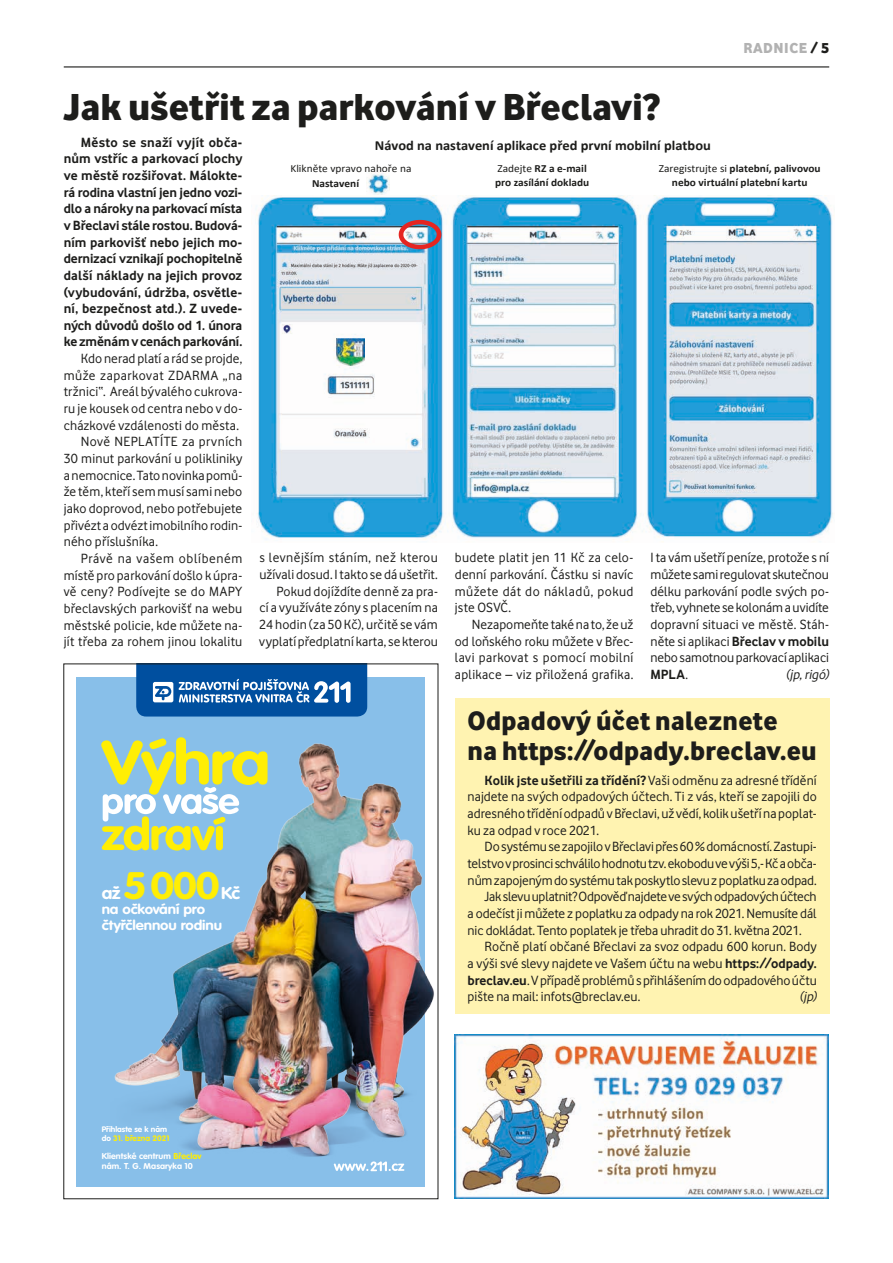
<style>
.page{position:relative;width:893px;height:1263px;background:#fff}
.page>*{position:absolute;margin:0;border:0;box-sizing:border-box;transform-origin:0 0}
.t1{font:39px "Vodafone Ex B";color:#1d1d1b}
.t2{font:700 37.65px "VAG Rounded LT Pro";color:#ffee04;scale:1.1 1}
.t3{font:27.75px/30px "Vodafone Ex B";letter-spacing:.01em;color:#1d1d1b}
.t4{font:700 16.95px "VAG Rounded LT Pro";color:#fff;scale:1.1 1}
.t5{font:15px "Vodafone Ex B";letter-spacing:.04em;color:#b2b2b2}
.t6{font:13.8px/16.6px "Vodafone Rg";letter-spacing:.005em;color:#1d1d1b;text-align:justify}
.t7{font:700 13.8px/16.6px "Vodafone Rg";letter-spacing:-.01em;color:#1d1d1b;text-align:justify}
.t8{font:13.8px "Vodafone Rg";letter-spacing:-.015em;color:#1d1d1b}
.t9{font:700 13.8px "Calibri";color:#1d1d1b;scale:1.04 1}
.t10{font:13.8px "Vodafone Rg";letter-spacing:.025em;color:#1d1d1b}
.t11{font:13.8px "Vodafone Rg";letter-spacing:.035em;color:#1d1d1b}
.t12{font:13.8px "Vodafone Rg";letter-spacing:.03em;color:#1d1d1b}
.t13{font:13.8px "Vodafone Rg";letter-spacing:.04em;color:#1d1d1b}
.t14{font:italic 13.8px "Vodafone Rg";color:#1d1d1b}
.t15{font:700 13.65px/16.4px "VAG Rounded LT Pro";letter-spacing:-.01em;color:#fff;scale:1.1 1}
.t16{font:700 10.95px/14.4px "Calibri";color:#1d1d1b;scale:1.04 1}
.t17{font:10.95px "Calibri";color:#1d1d1b;scale:1.04 1}
.t18{font:700 8.4px/10.1px "VAG Rounded LT Pro";letter-spacing:.01em;color:#fff;scale:1.04 1}
.t19{font:700 7.95px/9.4px "VAG Rounded LT Pro";color:#fff;scale:1.04 1}
.s1{color:#1d1d1b}
.s2{font-weight:400}
.s3{font-weight:700}
.s4{color:#ffee04}
</style>
<div class="page">
<hr style="left:64px;top:66px;width:765px;height:2px;background:#1d1d1b">
<div style="left:77px;top:677px;width:348px;height:509px;background:#88bfe9"></div>
<svg style="left:136px;top:666px;width:231px;height:50px"></svg>
<svg style="left:334px;top:1164px;width:70px;height:7px"></svg>
<svg style="left:101px;top:737px;width:83px;height:113px"></svg>
<img style="left:108px;top:738px;width:326px;height:426px">
<img style="left:256px;top:195px;width:578px;height:347px">
<img style="left:368px;top:172px;width:22px;height:22px">
<svg style="left:399px;top:220px;width:42px;height:29px"></svg>
<img style="left:336px;top:339px;width:28px;height:27px">
<div style="left:455px;top:698px;width:374px;height:316px;background:#fff3b1"></div>
<img style="left:455px;top:1034px;width:374px;height:165px">
<h1 class="t1" style="left:64px;top:83px;width:598px">Jak ušetřit za parkování v Břeclavi?</h1>
<p class="t5" style="left:743px;top:39px;width:87px">RADNICE <span class="s1">/ 5</span></p>
<p class="t7" style="left:64px;top:134px;width:180px;text-indent:17px">Město se snaží vyjít obča&shy;nům vstříc a parkovací plochy ve městě rozšiřovat. Málokte&shy;rá rodina vlastní jen jedno vozi&shy;dlo a nároky na parkovací místa v Břeclavi stále rostou. Budová&shy;ním parkovišť nebo jejich mo&shy;dernizací vznikají pochopitelně další náklady na jejich provoz (vybudování, údržba, osvětle&shy;ní, bezpečnost atd.). Z uvede&shy;ných důvodů došlo od 1. února ke změnám vcenách parkování.</p>
<p class="t6" style="left:81px;top:350px;width:163px">Kdo nerad platí a rád se projde,</p>
<p class="t11" style="left:64px;top:367px;width:180px">může zaparkovat ZDARMA „na</p>
<p class="t6" style="left:64px;top:383px;width:180px">tržnici“. Areál bývalého cukrova-</p>
<p class="t6" style="left:64px;top:400px;width:180px">ru je kousek od centra nebo v do-</p>
<p class="t6" style="left:64px;top:417px;width:177px">cházkové vzdálenosti do města.</p>
<p class="t12" style="left:81px;top:434px;width:163px">Nově NEPLATÍTE za prvních</p>
<p class="t6" style="left:64px;top:450px;width:180px">30 minut parkování u polikliniky</p>
<p class="t6" style="left:64px;top:467px;width:180px">anemocnice. Tato novinka pomů-</p>
<p class="t6" style="left:64px;top:483px;width:180px">že těm, kteří sem musí sami nebo</p>
<p class="t6" style="left:64px;top:500px;width:180px">jako doprovod, nebo potřebujete</p>
<p class="t6" style="left:64px;top:517px;width:180px">přivézt aodvézt imobilního rodin-</p>
<p class="t6" style="left:64px;top:533px;width:96px">ného příslušníka.</p>
<p class="t13" style="left:81px;top:550px;width:163px">Právě na vašem oblíbeném</p>
<p class="t6" style="left:64px;top:567px;width:180px">místě pro parkování došlo k úpra-</p>
<p class="t10" style="left:64px;top:584px;width:180px">vě ceny? Podívejte se do MAPY</p>
<p class="t6" style="left:64px;top:600px;width:180px">břeclavských parkovišť na webu</p>
<p class="t6" style="left:64px;top:616px;width:180px">městské policie, kde můžete na-</p>
<p class="t6" style="left:64px;top:633px;width:180px">jít třeba za rohem jinou lokalitu</p>
<h2 class="t2" style="left:123px;top:861px;width:89px">5 000</h2>
<p class="t4" style="left:102px;top:882px;width:19px">až</p>
<p class="t4" style="left:221px;top:882px;width:19px">Kč</p>
<p class="t15" style="left:102px;top:901px;width:111px">na očkování pro čtyřčlennou rodinu</p>
<p class="t9" style="left:375px;top:135px;width:325px">Návod na nastavení aplikace před první mobilní platbou</p>
<p class="t17" style="left:290px;top:161px;width:118px">Klikněte vpravo nahoře na</p>
<p class="t16" style="left:312px;top:176px;width:47px">Nastavení</p>
<p class="t16" style="left:495px;top:161px;width:92px"><span class="s2">Zadejte</span> RZ a e‐mail pro zasílání dokladu</p>
<p class="t16" style="left:659px;top:161px;width:157px;text-align:center"><span class="s2">Zaregistrujte si</span> platební, palivovou nebo virtuální platební kartu</p>
<p class="t6" style="left:259px;top:549px;width:180px;text-align:right">s levnějším stáním, než kterou užívali dosud. Itakto se dá ušetřit.<br>Pokud dojíždíte denně za pra-<br>cí a využíváte zóny s placením na<br>24 hodin (za 50 Kč), určitě se vám vyplatí předplatní karta, se kterou</p>
<p class="t6" style="left:455px;top:549px;width:180px">budete platit jen 11 Kč za celo&shy;denní parkování. Částku si navíc můžete dát do nákladů, pokud jste OSVČ.</p>
<p class="t6" style="left:455px;top:616px;width:180px;text-indent:17px">Nezapomeňte také na to, že už od loňského roku můžete v Břec&shy;lavi parkovat s pomocí mobilní aplikace – viz přiložená grafika.</p>
<p class="t6" style="left:650px;top:549px;width:180px">Ita vám ušetří peníze, protože s ní můžete sami regulovat skutečnou délku parkování podle svých po&shy;třeb, vyhnete se kolonám auvidíte dopravní situaci ve městě. Stáh&shy;něte si aplikaci <span class="s3">Břeclav v mobilu </span>nebo samotnou parkovací aplikaci <span class="s3">MPLA</span>.</p>
<p class="t14" style="left:786px;top:666px;width:47px">(jp,rigó)</p>
<h3 class="t3" style="left:468px;top:704px;width:351px">Odpadový účet naleznete<br>na https://odpady.breclav.eu</h3>
<p class="t6" style="left:468px;top:772px;width:351px;text-indent:17px"><span class="s3">Kolik jste ušetřili za třídění?</span> Vaši odměnu za adresné třídění najdete na svých odpadových účtech. Ti z vás, kteří se zapojili do adresného třídění odpadů vBřeclavi, už vědí, kolik ušetří na poplat&shy;ku za odpad v roce 2021.</p>
<p class="t6" style="left:485px;top:838px;width:334px">Do systému se zapojilo vBřeclavi přes 60 % domácností. Zastupi-</p>
<p class="t8" style="left:468px;top:855px;width:351px">telstvo vprosinci schválilo hodnotu tzv. ekobodu ve výši 5,- Kč aobča-</p>
<p class="t6" style="left:468px;top:872px;width:351px">nům zapojeným do systému tak poskytlo slevu zpoplatku za odpad.</p>
<p class="t8" style="left:485px;top:889px;width:334px">Jak slevu uplatnit? Odpověď najdete ve svých odpadových účtech</p>
<p class="t6" style="left:468px;top:905px;width:351px">a odečíst ji můžete z poplatku za odpady na rok 2021. Nemusíte dál</p>
<p class="t6" style="left:468px;top:921px;width:335px">nic dokládat. Tento poplatek je třeba uhradit do 31. května 2021.</p>
<p class="t6" style="left:485px;top:938px;width:334px">Ročně platí občané Břeclavi za svoz odpadu 600 korun. Body</p>
<p class="t6" style="left:468px;top:955px;width:351px">a výši své slevy najdete ve Vašem účtu na webu <span class="s3">https://odpady.</span></p>
<p class="t6" style="left:468px;top:971px;width:351px"><span class="s3">breclav.eu</span>. Vpřípadě problémů spřihlášením do odpadového účtu</p>
<p class="t6" style="left:468px;top:988px;width:174px">pište na mail: infots@breclav.eu.</p>
<p class="t14" style="left:799px;top:989px;width:21px">(j p)</p>
<p class="t19" style="left:102px;top:1124px;width:67px">Přihlaste se k nám do <span class="s4">31. března 2021</span></p>
<p class="t18" style="left:102px;top:1151px;width:97px">Klientské centrum <span class="s4">Břeclav </span>nám. T. G. Masaryka 10</p>
</div>
